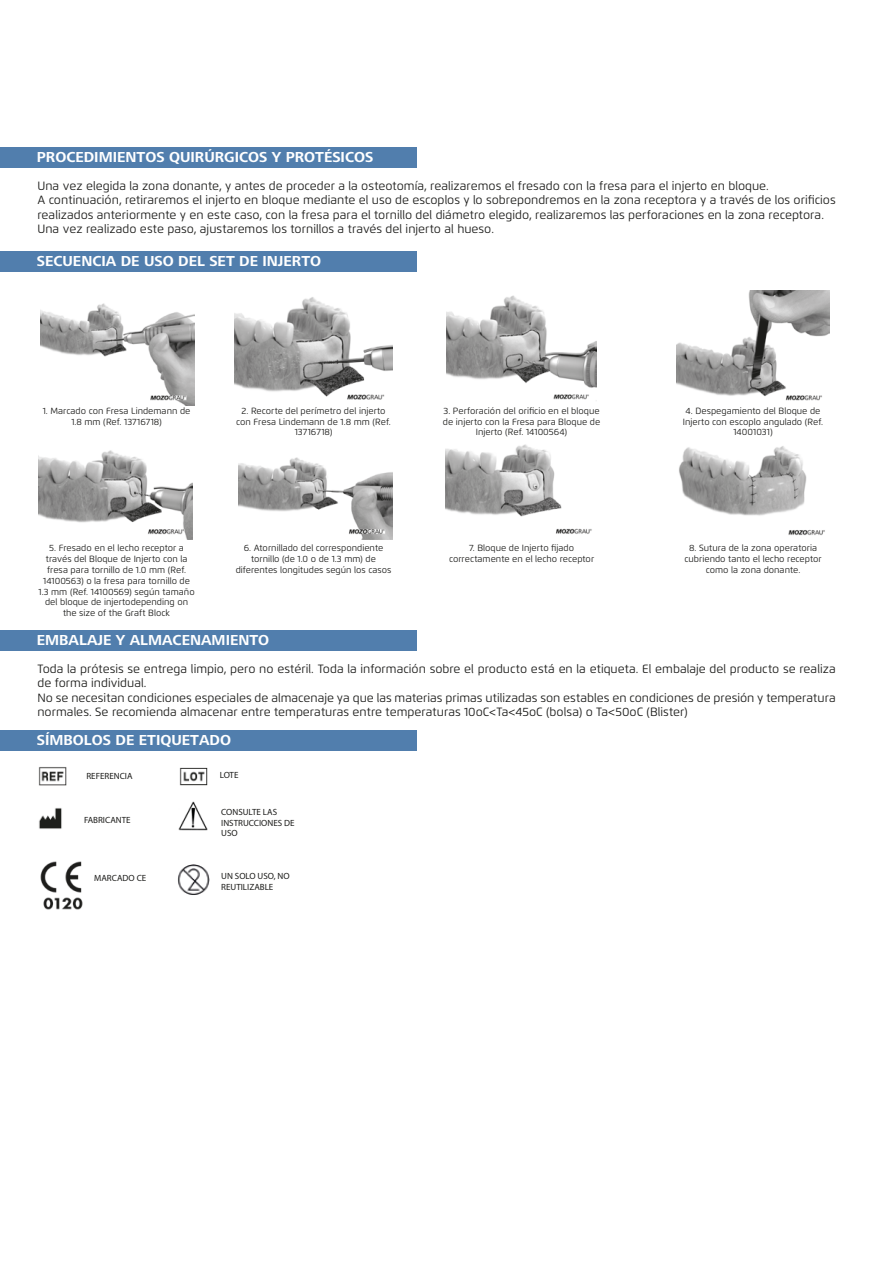
<style>
.page{position:relative;width:893px;height:1263px;background:#fff}
.page>*{position:absolute;margin:0;border:0;box-sizing:border-box;transform-origin:0 0}
.t1{font:700 15px "Frutiger Next LT";color:#fff}
.t2{font:12px/14.4px "Flexo";color:#1d1d1b}
.t3{font:9px/10.8px "Flexo";color:#1d1d1b;text-align:center}
.t4{font:9px/10.8px "Myriad Pro";color:#1d1d1b}
</style>
<div class="page">
<div style="left:0;top:147px;width:416px;height:21px;background:#517ead"></div>
<div style="left:0;top:251px;width:416px;height:20px;background:#517ead"></div>
<div style="left:0;top:630px;width:416px;height:21px;background:#517ead"></div>
<div style="left:0;top:730px;width:416px;height:21px;background:#517ead"></div>
<img style="left:38px;top:767px;width:29px;height:18px">
<img style="left:179px;top:767px;width:28px;height:19px">
<img style="left:39px;top:808px;width:23px;height:21px">
<img style="left:178px;top:801px;width:30px;height:30px">
<img style="left:178px;top:864px;width:32px;height:31px">
<img style="left:40px;top:861px;width:43px;height:49px">
<img style="left:41px;top:303px;width:153px;height:103px">
<img style="left:235px;top:297px;width:157px;height:103px">
<img style="left:446px;top:295px;width:151px;height:106px">
<img style="left:676px;top:291px;width:154px;height:110px">
<img style="left:38px;top:450px;width:154px;height:90px">
<img style="left:238px;top:457px;width:154px;height:83px">
<img style="left:446px;top:444px;width:146px;height:90px">
<img style="left:679px;top:446px;width:146px;height:90px">
<p class="t1" style="left:37px;top:149px;width:338px">PROCEDIMIENTOS QUIRÚRGICOS Y PROTÉSICOS</p>
<p class="t2" style="left:37px;top:178px;width:800px">Una vez elegida la zona donante, y antes de proceder a la osteotomía, realizaremos el fresado con la fresa para el injerto en bloque.<br>A continuación, retiraremos el injerto en bloque mediante el uso de escoplos y lo sobrepondremos en la zona receptora y a través de los orificios realizados anteriormente y en este caso, con la fresa para el tornillo del diámetro elegido, realizaremos las perforaciones en la zona receptora.<br>Una vez realizado este paso, ajustaremos los tornillos a través del injerto al hueso.</p>
<p class="t1" style="left:37px;top:252px;width:286px">SECUENCIA DE USO DEL SET DE INJERTO</p>
<p class="t3" style="left:43px;top:405px;width:149px">1. Marcado con Fresa Lindemann de<br>1.8 mm (Ref. 13716718)</p>
<p class="t3" style="left:236px;top:405px;width:156px">2. Recorte del perímetro del injerto con Fresa Lindemann de 1.8 mm (Ref.<br>13716718)</p>
<p class="t3" style="left:443px;top:405px;width:159px">3. Perforación del orificio en el bloque de injerto con la Fresa para Bloque de<br>Injerto (Ref. 14100564)</p>
<p class="t3" style="left:683px;top:405px;width:142px">4. Despegamiento del Bloque de<br>Injerto con escoplo angulado (Ref.<br>14001031)</p>
<p class="t3" style="left:38px;top:543px;width:158px">5. Fresado en el lecho receptor a través del Bloque de Injerto con la fresa para tornillo de 1.0 mm (Ref.<br>14100563) o la fresa para tornillo de 1.3 mm (Ref. 14100569) según tamaño del bloque de injertodepending on the size of the Graft Block</p>
<p class="t3" style="left:236px;top:543px;width:157px">6. Atornillado del correspondiente tornillo (de 1.0 o de 1.3 mm) de diferentes longitudes según los casos</p>
<p class="t3" style="left:449px;top:543px;width:147px">7. Bloque de Injerto fijado correctamente en el lecho receptor</p>
<p class="t3" style="left:684px;top:543px;width:139px">8. Sutura de la zona operatoria cubriendo tanto el lecho receptor como la zona donante.</p>
<p class="t1" style="left:37px;top:632px;width:234px">EMBALAJE Y ALMACENAMIENTO</p>
<p class="t2" style="left:37px;top:661px;width:800px">Toda la prótesis se entrega limpio, pero no estéril. Toda la información sobre el producto está en la etiqueta. El embalaje del producto se realiza de forma individual.<br>No se necesitan condiciones especiales de almacenaje ya que las materias primas utilizadas son estables en condiciones de presión y temperatura normales. Se recomienda almacenar entre temperaturas entre temperaturas 10oC&lt;Ta&lt;45oC (bolsa) o Ta&lt;50oC (Blister)</p>
<p class="t1" style="left:37px;top:732px;width:196px">SÍMBOLOS DE ETIQUETADO</p>
<p class="t4" style="left:86px;top:770px;width:48px">REFERENCIA</p>
<p class="t4" style="left:84px;top:815px;width:48px">FABRICANTE</p>
<p class="t4" style="left:220px;top:770px;width:20px">LOTE</p>
<p class="t4" style="left:221px;top:806px;width:75px">CONSULTE LAS<br>INSTRUCCIONES DE<br>USO</p>
<p class="t4" style="left:221px;top:871px;width:70px">UN SOLO USO, NO<br>REUTILIZABLE</p>
<p class="t4" style="left:94px;top:873px;width:54px">MARCADO CE</p>
</div>
